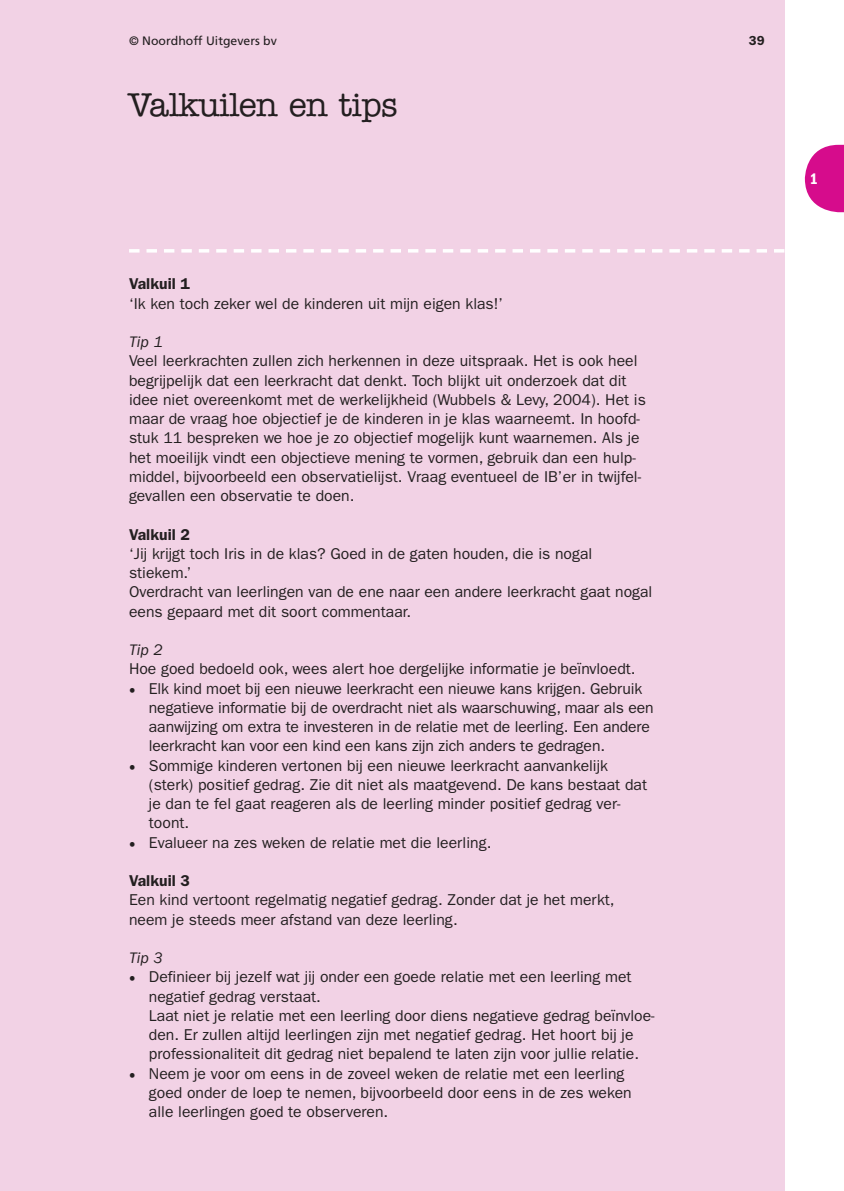
<style>
.page{position:relative;width:844px;height:1191px;background:#fff}
.page>*{position:absolute;margin:0;border:0;box-sizing:border-box;transform-origin:0 0}
.t1{font:500 33.25px "American Typewriter Std";letter-spacing:-.025em;color:#231f20}
.t2{font:15.75px/19.2px "ITC Franklin Gothic Std";color:#231f20}
.t3{font:600 15.75px "ITC Franklin Gothic Std";color:#231f20}
.t4{font:italic 15.75px "ITC Franklin Gothic Std";color:#231f20}
.t5{font:15.75px "ITC Franklin Gothic Std Dm Cd";color:#fff}
.t6{font:600 13.12px "ITC Franklin Gothic Std";color:#231f20}
.t7{font:12.25px "Frutiger LT Std";color:#231f20}
.s1{font-family:"Utopia Std"}
</style>
<div class="page">
<div style="left:0;top:0;width:784px;height:1191px;background:#f2d2e5"></div>
<svg style="left:804px;top:145px;width:39px;height:67px"></svg>
<svg style="left:129px;top:249px;width:655px;height:3px"></svg>
<p class="t7" style="left:129px;top:34px;width:149px">© Noordhoff Uitgevers bv</p>
<p class="t6" style="left:748px;top:35px;width:17px">39</p>
<h1 class="t1" style="left:128px;top:92px;width:272px">Valkuilen en tips</h1>
<p class="t3" style="left:129px;top:278px;width:62px">Valkuil 1</p>
<p class="t2" style="left:129px;top:295px;width:375px">‘Ik ken toch zeker wel de kinderen uit mijn eigen klas!’</p>
<p class="t4" style="left:129px;top:336px;width:35px">Tip 1</p>
<p class="t2" style="left:129px;top:353px;width:518px">Veel leerkrachten zullen zich herkennen in deze uitspraak. Het is ook heel begrijpelijk dat een leerkracht dat denkt. Toch blijkt uit onderzoek dat dit idee niet overeenkomt met de werkelijkheid (Wubbels &amp; Levy, 2004). Het is maar de vraag hoe objectief je de kinderen in je klas waarneemt. In hoofd&shy;stuk 11 bespreken we hoe je zo objectief mogelijk kunt waarnemen. Als je het moeilijk vindt een objectieve mening te vormen, gebruik dan een hulp&shy;middel, bijvoorbeeld een observatielijst. Vraag eventueel de IB’er in twijfel&shy;gevallen een observatie te doen.</p>
<p class="t3" style="left:129px;top:528px;width:62px">Valkuil 2</p>
<p class="t2" style="left:129px;top:545px;width:524px">‘Jij krijgt toch Iris in de klas? Goed in de gaten houden, die is nogal stiekem.’<br>Overdracht van leerlingen van de ene naar een andere leerkracht gaat nogal eens gepaard met dit soort commentaar.</p>
<p class="t4" style="left:129px;top:644px;width:35px">Tip 2</p>
<p class="t2" style="left:129px;top:661px;width:508px">Hoe goed bedoeld ook, wees alert hoe dergelijke informatie je beïnvloedt.</p>
<p class="t2" style="left:149px;top:680px;width:506px;text-indent:-20px"><span class="s1">•</span> Elk kind moet bij een nieuwe leerkracht een nieuwe kans krijgen. Gebruik negatieve informatie bij de overdracht niet als waarschuwing, maar als een aanwijzing om extra te investeren in de relatie met de leerling. Een andere leerkracht kan voor een kind een kans zijn zich anders te gedragen.</p>
<p class="t2" style="left:149px;top:757px;width:499px;text-indent:-20px"><span class="s1">•</span> Sommige kinderen vertonen bij een nieuwe leerkracht aanvankelijk (sterk) positief gedrag. Zie dit niet als maatgevend. De kans bestaat dat je dan te fel gaat reageren als de leerling minder positief gedrag ver&shy;toont.</p>
<p class="t2" style="left:129px;top:834px;width:364px"><span class="s1">•</span> Evalueer na zes weken de relatie met die leerling.</p>
<p class="t3" style="left:129px;top:875px;width:62px">Valkuil 3</p>
<p class="t2" style="left:129px;top:892px;width:487px">Een kind vertoont regelmatig negatief gedrag. Zonder dat je het merkt, neem je steeds meer afstand van deze leerling.</p>
<p class="t4" style="left:129px;top:952px;width:35px">Tip 3</p>
<p class="t2" style="left:149px;top:969px;width:507px;text-indent:-20px"><span class="s1">•</span> Definieer bij jezelf wat jij onder een goede relatie met een leerling met negatief gedrag verstaat.<br>Laat niet je relatie met een leerling door diens negatieve gedrag beïnvloe&shy;den. Er zullen altijd leerlingen zijn met negatief gedrag. Het hoort bij je professionaliteit dit gedrag niet bepalend te laten zijn voor jullie relatie.</p>
<p class="t2" style="left:149px;top:1065px;width:484px;text-indent:-20px"><span class="s1">•</span> Neem je voor om eens in de zoveel weken de relatie met een leerling goed onder de loep te nemen, bijvoorbeeld door eens in de zes weken alle leerlingen goed te observeren.</p>
<p class="t5" style="left:809px;top:172px;width:10px">1</p>
</div>
